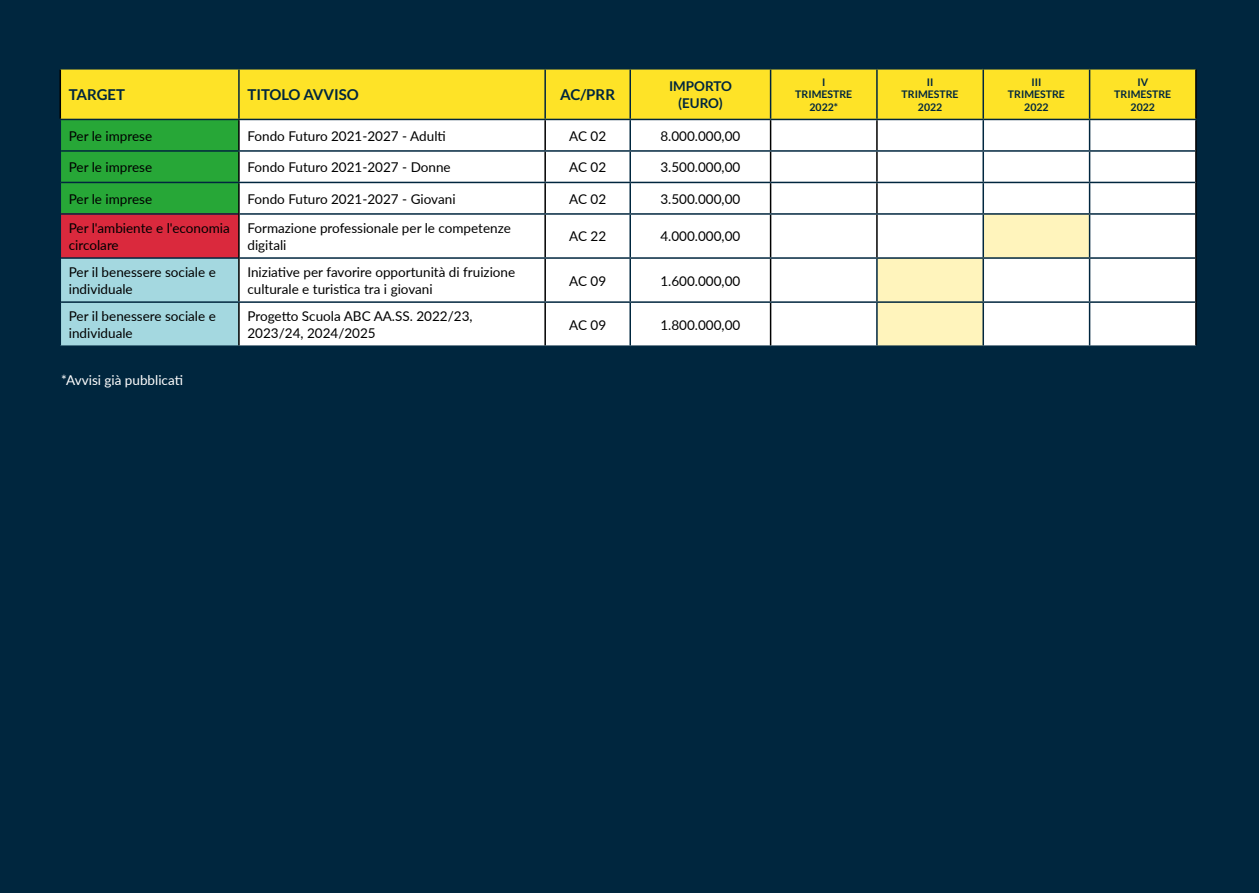
<style>
.page{position:relative;width:1259px;height:893px;background:#00263e}
.page>*{position:absolute;margin:0;border:0;box-sizing:border-box;transform-origin:0 0}
.t1{font:700 15px "Lato";color:#00263e}
.t2{font:13.5px/16.2px "Lato";color:#000}
.t3{font:13.5px "Lato";color:#fff}
.t4{font:700 13.5px/16.2px "Lato";color:#00263e;text-align:center}
.t5{font:700 10.5px/12.6px "Lato";color:#00263e;text-align:center}
</style>
<div class="page">
<div style="left:61px;top:70px;width:1134px;height:49px;background:#fee327"></div>
<div style="left:61px;top:120px;width:177px;height:93px;background:#27a737"></div>
<div style="left:240px;top:120px;width:304px;height:225px;background:#fff"></div>
<div style="left:546px;top:120px;width:649px;height:225px;background:#fff"></div>
<div style="left:60px;top:214px;width:179px;height:44px;background:#da293d"></div>
<svg style="left:877px;top:120px;width:212px;height:225px;background:#fdfaea"></svg>
<div style="left:61px;top:259px;width:177px;height:86px;background:#a4d8e0"></div>
<hr style="left:239px;top:150px;width:306px;height:2px;background:#00263e">
<hr style="left:630px;top:150px;width:140px;height:2px;background:#00263e">
<hr style="left:239px;top:182px;width:306px;height:1px;background:#00263e">
<hr style="left:630px;top:182px;width:140px;height:1px;background:#00263e">
<hr style="left:240px;top:213px;width:305px;height:2px;background:#00263e">
<hr style="left:630px;top:213px;width:140px;height:2px;background:#00263e">
<hr style="left:240px;top:257px;width:305px;height:2px;background:#00263e">
<hr style="left:630px;top:257px;width:140px;height:2px;background:#00263e">
<hr style="left:239px;top:301px;width:306px;height:2px;background:#00263e">
<hr style="left:630px;top:301px;width:140px;height:2px;background:#00263e">
<hr style="left:770px;top:70px;width:1px;height:49px;background:#00263e">
<hr style="left:876px;top:70px;width:1px;height:49px;background:#00263e">
<hr style="left:982px;top:70px;width:2px;height:49px;background:#00263e">
<hr style="left:1089px;top:70px;width:1px;height:49px;background:#00263e">
<hr style="left:544px;top:70px;width:2px;height:49px;background:#00263e">
<hr style="left:629px;top:70px;width:2px;height:49px;background:#00263e">
<hr style="left:60px;top:214px;width:1px;height:44px;background:#00263e">
<hr style="left:61px;top:213px;width:177px;height:2px;background:#00263e">
<hr style="left:238px;top:183px;width:2px;height:31px;background:#000">
<hr style="left:61px;top:257px;width:177px;height:2px;background:#00263e">
<hr style="left:238px;top:214px;width:2px;height:44px;background:#000">
<hr style="left:238px;top:258px;width:2px;height:43px;background:#000">
<hr style="left:238px;top:303px;width:2px;height:42px;background:#000">
<hr style="left:61px;top:301px;width:178px;height:2px;background:#00263e">
<hr style="left:1195px;top:70px;width:1px;height:49px;background:#000">
<hr style="left:982px;top:215px;width:2px;height:42px;background:#00263e">
<hr style="left:983px;top:213px;width:106px;height:2px;background:#00263e">
<hr style="left:1089px;top:215px;width:1px;height:42px;background:#00263e">
<hr style="left:983px;top:257px;width:106px;height:2px;background:#00263e">
<hr style="left:876px;top:259px;width:1px;height:42px;background:#00263e">
<hr style="left:877px;top:257px;width:106px;height:2px;background:#00263e">
<hr style="left:982px;top:259px;width:2px;height:42px;background:#00263e">
<hr style="left:876px;top:303px;width:1px;height:42px;background:#00263e">
<hr style="left:877px;top:301px;width:106px;height:2px;background:#00263e">
<hr style="left:982px;top:303px;width:2px;height:42px;background:#00263e">
<hr style="left:544px;top:120px;width:2px;height:30px;background:#000">
<hr style="left:544px;top:152px;width:2px;height:30px;background:#000">
<hr style="left:544px;top:183px;width:2px;height:30px;background:#000">
<hr style="left:544px;top:215px;width:2px;height:42px;background:#000">
<hr style="left:544px;top:259px;width:2px;height:42px;background:#000">
<hr style="left:544px;top:303px;width:2px;height:42px;background:#000">
<hr style="left:629px;top:120px;width:2px;height:30px;background:#00263e">
<hr style="left:629px;top:152px;width:2px;height:30px;background:#00263e">
<hr style="left:629px;top:183px;width:2px;height:30px;background:#00263e">
<hr style="left:629px;top:215px;width:2px;height:42px;background:#00263e">
<hr style="left:629px;top:259px;width:2px;height:42px;background:#00263e">
<hr style="left:629px;top:303px;width:2px;height:42px;background:#00263e">
<hr style="left:60px;top:70px;width:1px;height:49px;background:#000">
<hr style="left:238px;top:70px;width:2px;height:49px;background:#00263e">
<hr style="left:545px;top:150px;width:85px;height:2px;background:#00263e">
<hr style="left:545px;top:182px;width:85px;height:1px;background:#00263e">
<hr style="left:545px;top:213px;width:85px;height:2px;background:#00263e">
<hr style="left:545px;top:257px;width:85px;height:2px;background:#00263e">
<hr style="left:545px;top:301px;width:85px;height:2px;background:#00263e">
<hr style="left:238px;top:120px;width:2px;height:30px;background:#000">
<hr style="left:238px;top:152px;width:2px;height:30px;background:#000">
<hr style="left:61px;top:150px;width:178px;height:2px;background:#00263e">
<hr style="left:61px;top:182px;width:178px;height:1px;background:#00263e">
<hr style="left:770px;top:120px;width:1px;height:30px;background:#000">
<hr style="left:770px;top:152px;width:1px;height:30px;background:#000">
<hr style="left:770px;top:183px;width:1px;height:30px;background:#000">
<hr style="left:770px;top:215px;width:1px;height:42px;background:#000">
<hr style="left:770px;top:259px;width:1px;height:42px;background:#000">
<hr style="left:770px;top:303px;width:1px;height:42px;background:#000">
<hr style="left:1195px;top:120px;width:1px;height:31px;background:#000">
<hr style="left:1195px;top:151px;width:1px;height:31px;background:#000">
<hr style="left:1195px;top:182px;width:1px;height:32px;background:#000">
<hr style="left:1195px;top:214px;width:1px;height:44px;background:#000">
<hr style="left:1195px;top:258px;width:1px;height:44px;background:#000">
<hr style="left:1195px;top:302px;width:1px;height:43px;background:#000">
<hr style="left:770px;top:150px;width:107px;height:2px;background:#00263e">
<hr style="left:770px;top:182px;width:107px;height:1px;background:#00263e">
<hr style="left:770px;top:213px;width:107px;height:2px;background:#00263e">
<hr style="left:770px;top:257px;width:107px;height:2px;background:#00263e">
<hr style="left:770px;top:301px;width:107px;height:2px;background:#00263e">
<hr style="left:1089px;top:150px;width:106px;height:2px;background:#00263e">
<hr style="left:1089px;top:182px;width:106px;height:1px;background:#00263e">
<hr style="left:1089px;top:213px;width:106px;height:2px;background:#00263e">
<hr style="left:1089px;top:257px;width:106px;height:2px;background:#00263e">
<hr style="left:1089px;top:301px;width:106px;height:2px;background:#00263e">
<hr style="left:876px;top:120px;width:1px;height:30px;background:#000">
<hr style="left:876px;top:152px;width:1px;height:30px;background:#000">
<hr style="left:876px;top:183px;width:1px;height:30px;background:#000">
<hr style="left:876px;top:215px;width:1px;height:42px;background:#000">
<hr style="left:877px;top:150px;width:106px;height:2px;background:#00263e">
<hr style="left:877px;top:182px;width:106px;height:1px;background:#00263e">
<hr style="left:877px;top:213px;width:106px;height:2px;background:#00263e">
<hr style="left:982px;top:120px;width:2px;height:30px;background:#00263e">
<hr style="left:982px;top:152px;width:2px;height:30px;background:#00263e">
<hr style="left:982px;top:183px;width:2px;height:30px;background:#00263e">
<hr style="left:1089px;top:120px;width:1px;height:30px;background:#00263e">
<hr style="left:1089px;top:152px;width:1px;height:30px;background:#00263e">
<hr style="left:1089px;top:183px;width:1px;height:30px;background:#00263e">
<hr style="left:1089px;top:259px;width:1px;height:42px;background:#00263e">
<hr style="left:1089px;top:303px;width:1px;height:42px;background:#00263e">
<hr style="left:983px;top:150px;width:106px;height:2px;background:#00263e">
<hr style="left:983px;top:182px;width:106px;height:1px;background:#00263e">
<hr style="left:983px;top:301px;width:106px;height:2px;background:#00263e">
<p class="t1" style="left:69px;top:86px;width:58px">TARGET</p>
<p class="t1" style="left:247px;top:86px;width:113px">TITOLO AVVISO</p>
<p class="t1" style="left:560px;top:86px;width:57px">AC/PRR</p>
<p class="t4" style="left:669px;top:78px;width:64px">IMPORTO (EURO)</p>
<p class="t5" style="left:795px;top:75px;width:58px">I<br>TRIMESTRE<br>2022*</p>
<p class="t5" style="left:901px;top:75px;width:58px">II<br>TRIMESTRE<br>2022</p>
<p class="t5" style="left:1008px;top:75px;width:58px">III<br>TRIMESTRE<br>2022</p>
<p class="t5" style="left:1114px;top:75px;width:58px">IV<br>TRIMESTRE<br>2022</p>
<p class="t2" style="left:69px;top:127px;width:85px">Per le imprese</p>
<p class="t2" style="left:247px;top:127px;width:200px">Fondo Futuro 2021-2027 - Adulti</p>
<p class="t2" style="left:569px;top:127px;width:39px">AC 02</p>
<p class="t2" style="left:660px;top:127px;width:81px">8.000.000,00</p>
<p class="t2" style="left:69px;top:159px;width:85px">Per le imprese</p>
<p class="t2" style="left:247px;top:159px;width:205px">Fondo Futuro 2021-2027 - Donne</p>
<p class="t2" style="left:569px;top:159px;width:39px">AC 02</p>
<p class="t2" style="left:660px;top:159px;width:81px">3.500.000,00</p>
<p class="t2" style="left:69px;top:190px;width:85px">Per le imprese</p>
<p class="t2" style="left:247px;top:190px;width:210px">Fondo Futuro 2021-2027 - Giovani</p>
<p class="t2" style="left:569px;top:190px;width:39px">AC 02</p>
<p class="t2" style="left:660px;top:190px;width:81px">3.500.000,00</p>
<p class="t2" style="left:69px;top:220px;width:162px">Per l'ambiente e l'economia circolare</p>
<p class="t2" style="left:247px;top:220px;width:265px">Formazione professionale per le competenze digitali</p>
<p class="t2" style="left:569px;top:228px;width:39px">AC 22</p>
<p class="t2" style="left:660px;top:228px;width:81px">4.000.000,00</p>
<p class="t2" style="left:69px;top:264px;width:149px">Per il benessere sociale e individuale</p>
<p class="t2" style="left:247px;top:264px;width:269px">Iniziative per favorire opportunità di fruizione culturale e turistica tra i giovani</p>
<p class="t2" style="left:569px;top:272px;width:39px">AC 09</p>
<p class="t2" style="left:660px;top:272px;width:81px">1.600.000,00</p>
<p class="t2" style="left:69px;top:308px;width:149px">Per il benessere sociale e individuale</p>
<p class="t2" style="left:247px;top:308px;width:227px">Progetto Scuola ABC AA.SS. 2022/23,<br>2023/24, 2024/2025</p>
<p class="t2" style="left:569px;top:316px;width:39px">AC 09</p>
<p class="t2" style="left:660px;top:316px;width:81px">1.800.000,00</p>
<p class="t3" style="left:61px;top:370px;width:123px">*Avvisi già pubblicati</p>
</div>
